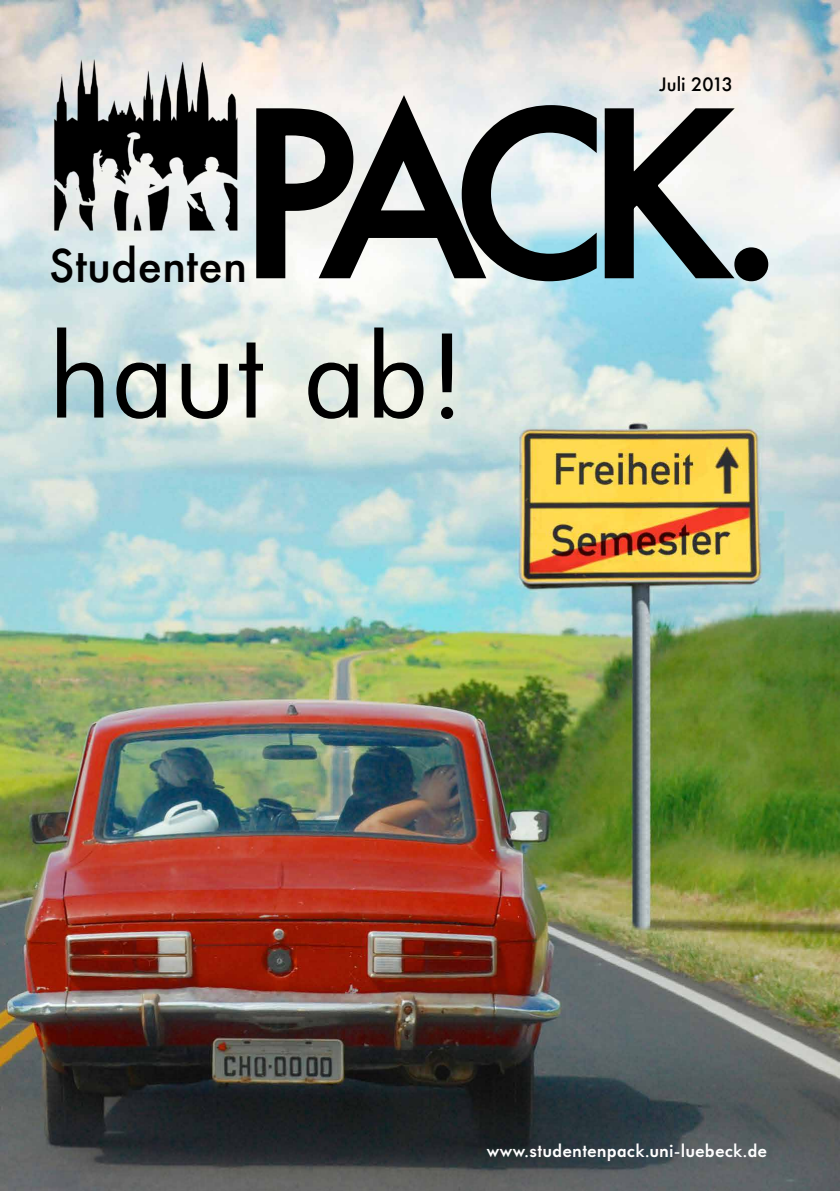
<style>
.page{position:relative;width:840px;height:1191px;background:#fff}
.page>*{position:absolute;margin:0;border:0;box-sizing:border-box;transform-origin:0 0}
.t1{font:500 220px "Futura";color:#000}
.t2{font:120px "Universalis ADF Std";color:#000}
.t3{font:500 44px "Futura";color:#000}
.t4{font:700 18px "Universalis ADF Std";color:#fff}
.t5{font:500 18px "Futura";color:#000}
</style>
<div class="page">
<img style="left:0;top:0;width:839px;height:1191px">
<svg style="left:254px;top:90px;width:516px;height:193px"></svg>
<img style="left:49px;top:45px;width:193px;height:190px">
<h3 class="t3" style="left:49px;top:236px;width:200px">Studenten</h3>
<p class="t5" style="left:659px;top:72px;width:75px">Juli 2013</p>
<h1 class="t1" style="left:238px;top:44px;width:548px">PACK.</h1>
<h2 class="t2" style="left:49px;top:302px;width:417px">haut ab!</h2>
<p class="t4" style="left:486px;top:1140px;width:282px">www.studentenpack.uni-luebeck.de</p>
</div>
